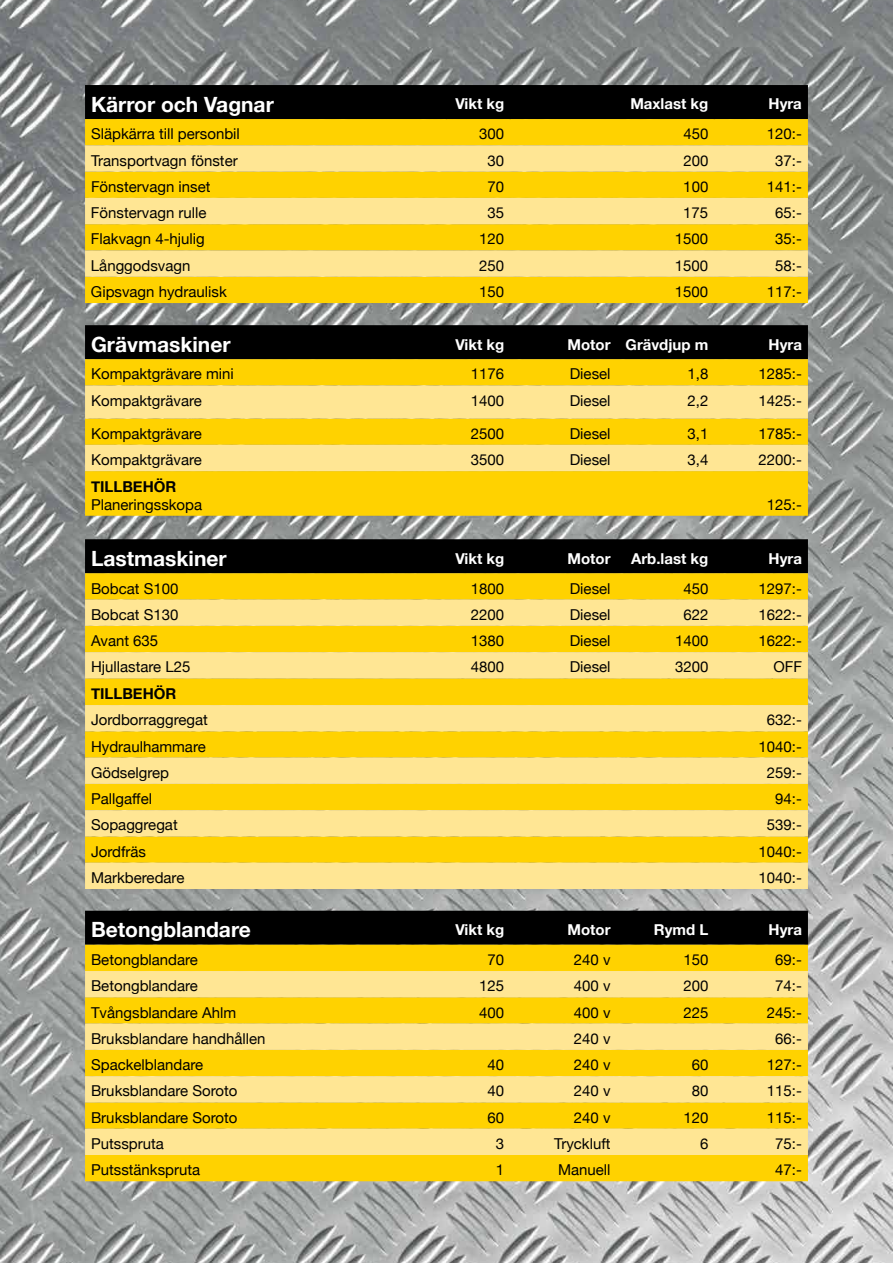
<style>
.page{position:relative;width:893px;height:1263px;background:#fff}
.page>*{position:absolute;margin:0;border:0;box-sizing:border-box;transform-origin:0 0}
.t1{font:700 21px "Helvetica Neue";color:#fff}
.t2{font:15px "Helvetica Neue";color:#000}
.t3{font:700 15px "Helvetica Neue";color:#fff}
.t4{font:700 15px "Helvetica Neue";color:#000}
</style>
<div class="page">
<img style="left:0;top:0;width:893px;height:1263px">
<div style="left:85px;top:325px;width:723px;height:34px;background:#000"></div>
<div style="left:85px;top:359px;width:723px;height:157px;background:#ffd200"></div>
<svg style="left:85px;top:385px;width:723px;height:86px;background:#fedf66"></svg>
<div style="left:85px;top:539px;width:723px;height:34px;background:#000"></div>
<div style="left:85px;top:573px;width:723px;height:26px;background:#ffd200"></div>
<svg style="left:85px;top:599px;width:723px;height:290px;background:#fedc51"></svg>
<div style="left:85px;top:85px;width:723px;height:34px;background:#000"></div>
<div style="left:85px;top:119px;width:723px;height:184px;background:#ffd200"></div>
<svg style="left:85px;top:145px;width:723px;height:132px;background:#fddd59"></svg>
<hr style="left:446px;top:85px;width:1px;height:34px;background:#000">
<hr style="left:509px;top:85px;width:2px;height:34px;background:#000">
<hr style="left:714px;top:85px;width:1px;height:34px;background:#000">
<div style="left:85px;top:911px;width:723px;height:34px;background:#000"></div>
<div style="left:85px;top:945px;width:723px;height:236px;background:#ffd200"></div>
<svg style="left:85px;top:971px;width:723px;height:184px;background:#fedd55"></svg>
<h1 class="t1" style="left:91px;top:91px;width:184px">Kärror och Vagnar</h1>
<p class="t3" style="left:455px;top:95px;width:50px">Vikt kg</p>
<p class="t3" style="left:630px;top:95px;width:80px">Maxlast kg</p>
<p class="t3" style="left:769px;top:95px;width:35px">Hyra</p>
<p class="t2" style="left:91px;top:125px;width:150px">Släpkärra till personbil</p>
<p class="t2" style="left:479px;top:125px;width:27px">300</p>
<p class="t2" style="left:683px;top:125px;width:27px">450</p>
<p class="t2" style="left:767px;top:125px;width:37px">120:-</p>
<p class="t2" style="left:91px;top:151px;width:148px">Transportvagn fönster</p>
<p class="t2" style="left:488px;top:151px;width:18px">30</p>
<p class="t2" style="left:683px;top:151px;width:27px">200</p>
<p class="t2" style="left:775px;top:151px;width:28px">37:-</p>
<p class="t2" style="left:91px;top:178px;width:121px">Fönstervagn inset</p>
<p class="t2" style="left:488px;top:178px;width:18px">70</p>
<p class="t2" style="left:683px;top:178px;width:27px">100</p>
<p class="t2" style="left:767px;top:178px;width:37px">141:-</p>
<p class="t2" style="left:91px;top:204px;width:117px">Fönstervagn rulle</p>
<p class="t2" style="left:487px;top:204px;width:18px">35</p>
<p class="t2" style="left:683px;top:204px;width:27px">175</p>
<p class="t2" style="left:775px;top:204px;width:28px">65:-</p>
<p class="t2" style="left:91px;top:230px;width:115px">Flakvagn 4-hjulig</p>
<p class="t2" style="left:479px;top:230px;width:27px">120</p>
<p class="t2" style="left:675px;top:230px;width:35px">1500</p>
<p class="t2" style="left:775px;top:230px;width:28px">35:-</p>
<p class="t2" style="left:91px;top:256px;width:101px">Långgodsvagn</p>
<p class="t2" style="left:479px;top:256px;width:27px">250</p>
<p class="t2" style="left:675px;top:256px;width:35px">1500</p>
<p class="t2" style="left:775px;top:256px;width:28px">58:-</p>
<p class="t2" style="left:91px;top:283px;width:137px">Gipsvagn hydraulisk</p>
<p class="t2" style="left:479px;top:283px;width:27px">150</p>
<p class="t2" style="left:675px;top:283px;width:35px">1500</p>
<p class="t2" style="left:767px;top:283px;width:37px">117:-</p>
<h1 class="t1" style="left:91px;top:331px;width:141px">Grävmaskiner</h1>
<p class="t3" style="left:455px;top:335px;width:50px">Vikt kg</p>
<p class="t3" style="left:567px;top:335px;width:142px">Motor Grävdjup m</p>
<p class="t3" style="left:769px;top:335px;width:35px">Hyra</p>
<p class="t2" style="left:91px;top:365px;width:144px">Kompaktgrävare mini</p>
<p class="t2" style="left:471px;top:365px;width:35px">1176</p>
<p class="t2" style="left:570px;top:365px;width:42px">Diesel</p>
<p class="t2" style="left:687px;top:365px;width:22px">1,8</p>
<p class="t2" style="left:759px;top:365px;width:45px">1285:-</p>
<p class="t2" style="left:91px;top:391px;width:112px">Kompaktgrävare</p>
<p class="t2" style="left:471px;top:391px;width:35px">1400</p>
<p class="t2" style="left:570px;top:391px;width:42px">Diesel</p>
<p class="t2" style="left:687px;top:391px;width:22px">2,2</p>
<p class="t2" style="left:759px;top:391px;width:45px">1425:-</p>
<p class="t2" style="left:91px;top:424px;width:112px">Kompaktgrävare</p>
<p class="t2" style="left:471px;top:424px;width:35px">2500</p>
<p class="t2" style="left:570px;top:424px;width:42px">Diesel</p>
<p class="t2" style="left:687px;top:424px;width:22px">3,1</p>
<p class="t2" style="left:759px;top:424px;width:45px">1785:-</p>
<p class="t2" style="left:91px;top:451px;width:112px">Kompaktgrävare</p>
<p class="t2" style="left:471px;top:451px;width:35px">3500</p>
<p class="t2" style="left:570px;top:451px;width:42px">Diesel</p>
<p class="t2" style="left:687px;top:451px;width:22px">3,4</p>
<p class="t2" style="left:759px;top:451px;width:45px">2200:-</p>
<p class="t4" style="left:91px;top:477px;width:87px">TILLBEHÖR</p>
<p class="t2" style="left:91px;top:495px;width:113px">Planeringsskopa</p>
<p class="t2" style="left:767px;top:495px;width:37px">125:-</p>
<h1 class="t1" style="left:91px;top:545px;width:137px">Lastmaskiner</h1>
<p class="t3" style="left:455px;top:549px;width:50px">Vikt kg</p>
<p class="t3" style="left:567px;top:549px;width:45px">Motor</p>
<p class="t3" style="left:631px;top:549px;width:79px">Arb.last kg</p>
<p class="t3" style="left:769px;top:549px;width:35px">Hyra</p>
<p class="t2" style="left:91px;top:579px;width:89px">Bobcat S100</p>
<p class="t2" style="left:471px;top:579px;width:35px">1800</p>
<p class="t2" style="left:570px;top:579px;width:42px">Diesel</p>
<p class="t2" style="left:683px;top:579px;width:27px">450</p>
<p class="t2" style="left:759px;top:579px;width:45px">1297:-</p>
<p class="t2" style="left:91px;top:605px;width:89px">Bobcat S130</p>
<p class="t2" style="left:471px;top:605px;width:35px">2200</p>
<p class="t2" style="left:570px;top:605px;width:42px">Diesel</p>
<p class="t2" style="left:683px;top:605px;width:27px">622</p>
<p class="t2" style="left:759px;top:605px;width:45px">1622:-</p>
<p class="t2" style="left:91px;top:632px;width:69px">Avant 635</p>
<p class="t2" style="left:471px;top:632px;width:35px">1380</p>
<p class="t2" style="left:570px;top:632px;width:42px">Diesel</p>
<p class="t2" style="left:675px;top:632px;width:35px">1400</p>
<p class="t2" style="left:759px;top:632px;width:45px">1622:-</p>
<p class="t2" style="left:91px;top:658px;width:101px">Hjullastare L25</p>
<p class="t2" style="left:471px;top:658px;width:35px">4800</p>
<p class="t2" style="left:570px;top:658px;width:42px">Diesel</p>
<p class="t2" style="left:675px;top:658px;width:35px">3200</p>
<p class="t2" style="left:773px;top:658px;width:30px">OFF</p>
<p class="t4" style="left:91px;top:684px;width:87px">TILLBEHÖR</p>
<p class="t2" style="left:91px;top:711px;width:118px">Jordborraggregat</p>
<p class="t2" style="left:767px;top:711px;width:37px">632:-</p>
<p class="t2" style="left:91px;top:737px;width:116px">Hydraulhammare</p>
<p class="t2" style="left:759px;top:737px;width:45px">1040:-</p>
<p class="t2" style="left:91px;top:764px;width:80px">Gödselgrep</p>
<p class="t2" style="left:767px;top:764px;width:37px">259:-</p>
<p class="t2" style="left:91px;top:790px;width:63px">Pallgaffel</p>
<p class="t2" style="left:775px;top:790px;width:28px">94:-</p>
<p class="t2" style="left:91px;top:816px;width:88px">Sopaggregat</p>
<p class="t2" style="left:767px;top:816px;width:37px">539:-</p>
<p class="t2" style="left:91px;top:842px;width:57px">Jordfräs</p>
<p class="t2" style="left:759px;top:842px;width:45px">1040:-</p>
<p class="t2" style="left:91px;top:869px;width:95px">Markberedare</p>
<p class="t2" style="left:759px;top:869px;width:45px">1040:-</p>
<h1 class="t1" style="left:91px;top:917px;width:161px">Betongblandare</h1>
<p class="t3" style="left:455px;top:920px;width:50px">Vikt kg</p>
<p class="t3" style="left:567px;top:920px;width:45px">Motor</p>
<p class="t3" style="left:654px;top:920px;width:56px">Rymd L</p>
<p class="t3" style="left:769px;top:920px;width:35px">Hyra</p>
<p class="t2" style="left:91px;top:951px;width:108px">Betongblandare</p>
<p class="t2" style="left:488px;top:951px;width:18px">70</p>
<p class="t2" style="left:574px;top:951px;width:38px">240 v</p>
<p class="t2" style="left:683px;top:951px;width:27px">150</p>
<p class="t2" style="left:775px;top:951px;width:28px">69:-</p>
<p class="t2" style="left:91px;top:977px;width:108px">Betongblandare</p>
<p class="t2" style="left:479px;top:977px;width:27px">125</p>
<p class="t2" style="left:574px;top:977px;width:38px">400 v</p>
<p class="t2" style="left:683px;top:977px;width:27px">200</p>
<p class="t2" style="left:775px;top:977px;width:28px">74:-</p>
<p class="t2" style="left:91px;top:1003px;width:147px">Tvångsblandare Ahlm</p>
<p class="t2" style="left:479px;top:1003px;width:27px">400</p>
<p class="t2" style="left:574px;top:1003px;width:38px">400 v</p>
<p class="t2" style="left:683px;top:1003px;width:27px">225</p>
<p class="t2" style="left:767px;top:1003px;width:37px">245:-</p>
<p class="t2" style="left:91px;top:1029px;width:176px">Bruksblandare handhållen</p>
<p class="t2" style="left:574px;top:1029px;width:38px">240 v</p>
<p class="t2" style="left:775px;top:1029px;width:28px">66:-</p>
<p class="t2" style="left:91px;top:1056px;width:114px">Spackelblandare</p>
<p class="t2" style="left:488px;top:1056px;width:18px">40</p>
<p class="t2" style="left:574px;top:1056px;width:38px">240 v</p>
<p class="t2" style="left:692px;top:1056px;width:18px">60</p>
<p class="t2" style="left:767px;top:1056px;width:37px">127:-</p>
<p class="t2" style="left:91px;top:1082px;width:148px">Bruksblandare Soroto</p>
<p class="t2" style="left:488px;top:1082px;width:18px">40</p>
<p class="t2" style="left:574px;top:1082px;width:38px">240 v</p>
<p class="t2" style="left:692px;top:1082px;width:18px">80</p>
<p class="t2" style="left:767px;top:1082px;width:37px">115:-</p>
<p class="t2" style="left:91px;top:1108px;width:148px">Bruksblandare Soroto</p>
<p class="t2" style="left:488px;top:1108px;width:18px">60</p>
<p class="t2" style="left:574px;top:1108px;width:38px">240 v</p>
<p class="t2" style="left:683px;top:1108px;width:27px">120</p>
<p class="t2" style="left:767px;top:1108px;width:37px">115:-</p>
<p class="t2" style="left:91px;top:1135px;width:74px">Putsspruta</p>
<p class="t2" style="left:496px;top:1135px;width:10px">3</p>
<p class="t2" style="left:554px;top:1135px;width:58px">Tryckluft</p>
<p class="t2" style="left:700px;top:1135px;width:10px">6</p>
<p class="t2" style="left:775px;top:1135px;width:28px">75:-</p>
<p class="t2" style="left:91px;top:1161px;width:111px">Putsstänkspruta</p>
<p class="t2" style="left:496px;top:1161px;width:10px">1</p>
<p class="t2" style="left:558px;top:1161px;width:54px">Manuell</p>
<p class="t2" style="left:775px;top:1161px;width:28px">47:-</p>
</div>
